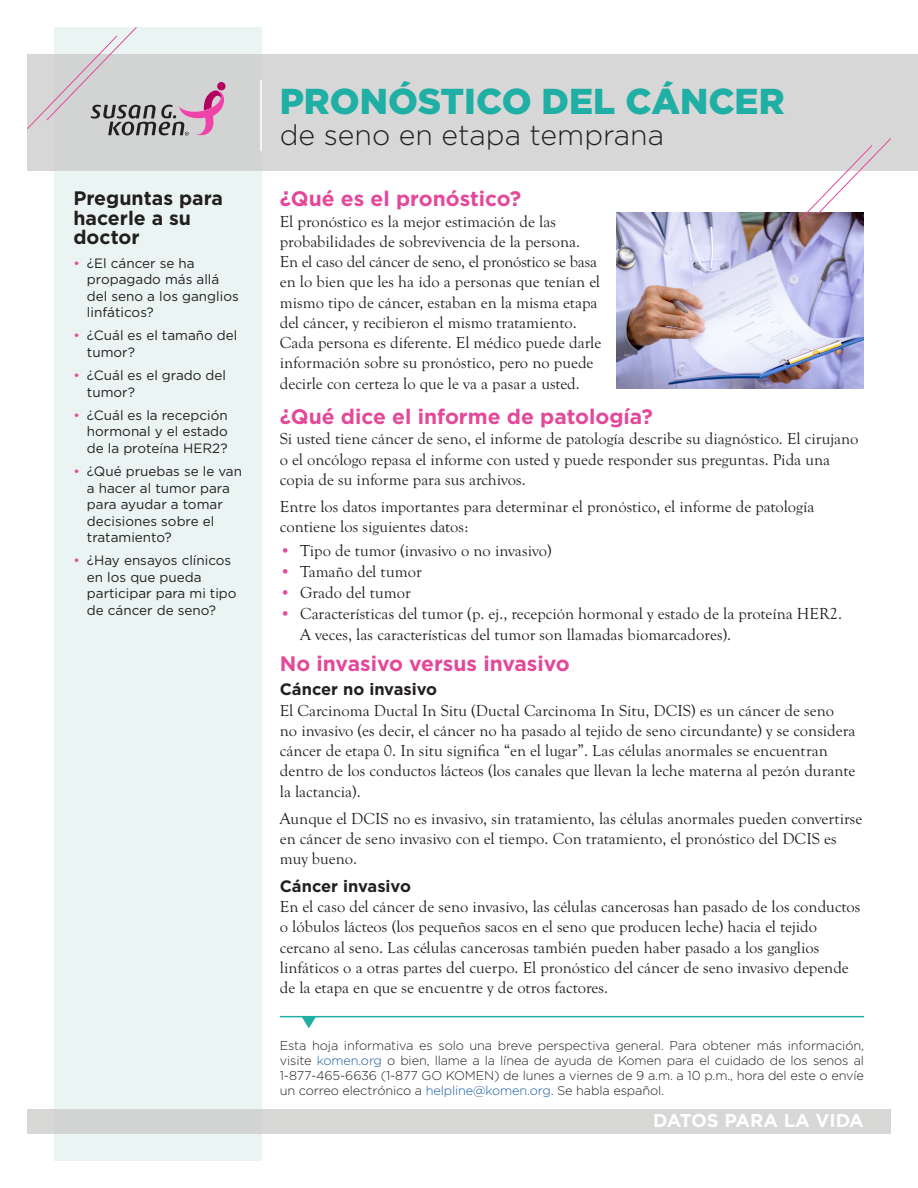
<style>
.page{position:relative;width:918px;height:1188px;background:#fff}
.page>*{position:absolute;margin:0;border:0;box-sizing:border-box;transform-origin:0 0}
.t1{font:900 36px "Gotham";color:#1fafa4}
.t2{font:300 28.5px "Gotham";color:#231f20}
.t3{font:700 21px "Gotham";color:#e3499a}
.t4{font:700 19.5px/19.5px "Gotham";color:#231f20}
.t5{font:700 18.6px "Gotham";letter-spacing:-.005em;color:#fff}
.t6{font:16.5px/20.2px "Goudy Old Sty";color:#231f20}
.t7{font:700 16.5px "Gotham";color:#231f20}
.t8{font:13.5px/16.5px "Gotham";color:#231f20}
.t9{font:300 12.75px/15px "Gotham";letter-spacing:-.01em;color:#231f20;text-align:justify}
.s1{color:#e34c9c}
.s2{color:#175d9e}
</style>
<div class="page">
<img style="left:617px;top:213px;width:247px;height:176px">
<div style="left:54px;top:27px;width:208px;height:1134px;background:#eaf5f3"></div>
<div style="left:27px;top:54px;width:891px;height:117px;background:#d8d7d7"></div>
<svg style="left:798px;top:138px;width:93px;height:84px"></svg>
<hr style="left:260px;top:80px;width:2px;height:71px;background:#fff">
<hr style="left:280px;top:1016px;width:584px;height:1px;background:#1fafa4">
<svg style="left:302px;top:1017px;width:14px;height:11px"></svg>
<div style="left:27px;top:1110px;width:864px;height:24px;background:#d7d7d6"></div>
<svg style="left:27px;top:27px;width:199px;height:109px"></svg>
<p class="t4" style="left:73px;top:188px;width:151px">Preguntas para hacerle a su doctor</p>
<p class="t8" style="left:87px;top:255px;width:153px;text-indent:-14px"><span class="s1">•</span> ¿El cáncer se ha propagado más allá del seno a los ganglios linfáticos?</p>
<p class="t8" style="left:87px;top:327px;width:152px;text-indent:-14px"><span class="s1">•</span> ¿Cuál es el tamaño del tumor?</p>
<p class="t8" style="left:87px;top:367px;width:141px;text-indent:-14px"><span class="s1">•</span> ¿Cuál es el grado del tumor?</p>
<p class="t8" style="left:87px;top:407px;width:142px;text-align:justify;text-indent:-14px"><span class="s1">•</span> ¿Cuál es la recepción hormonal y el estado de la proteína HER2?</p>
<p class="t8" style="left:87px;top:463px;width:157px;text-indent:-14px"><span class="s1">•</span> ¿Qué pruebas se le van a hacer al tumor para para ayudar a tomar decisiones sobre el tratamiento?</p>
<p class="t8" style="left:87px;top:552px;width:151px;text-indent:-14px"><span class="s1">•</span> ¿Hay ensayos clínicos en los que pueda participar para mi tipo de cáncer de seno?</p>
<h1 class="t1" style="left:280px;top:77px;width:506px">PRONÓSTICO DEL CÁNCER</h1>
<h2 class="t2" style="left:280px;top:119px;width:386px">de seno en etapa temprana</h2>
<p class="t3" style="left:280px;top:187px;width:243px">¿Qué es el pronóstico?</p>
<p class="t6" style="left:280px;top:212px;width:323px">El pronóstico es la mejor estimación de las probabilidades de sobrevivencia de la persona.<br>En el caso del cáncer de seno, el pronóstico se basa en lo bien que les ha ido a personas que tenían el mismo tipo de cáncer, estaban en la misma etapa del cáncer, y recibieron el mismo tratamiento.<br>Cada persona es diferente. El médico puede darle información sobre su pronóstico, pero no puede decirle con certeza lo que le va a pasar a usted.</p>
<p class="t3" style="left:280px;top:404px;width:375px">¿Qué dice el informe de patología?</p>
<p class="t6" style="left:280px;top:429px;width:580px">Si usted tiene cáncer de seno, el informe de patología describe su diagnóstico. El cirujano o el oncólogo repasa el informe con usted y puede responder sus preguntas. Pida una copia de su informe para sus archivos.</p>
<p class="t6" style="left:280px;top:497px;width:536px">Entre los datos importantes para determinar el pronóstico, el informe de patología contiene los siguientes datos:</p>
<p class="t6" style="left:280px;top:541px;width:273px"><span class="s1">•</span> Tipo de tumor (invasivo o no invasivo)</p>
<p class="t6" style="left:280px;top:562px;width:143px"><span class="s1">•</span> Tamaño del tumor</p>
<p class="t6" style="left:280px;top:583px;width:133px"><span class="s1">•</span> Grado del tumor</p>
<p class="t6" style="left:300px;top:603px;width:544px;line-height:21px;text-indent:-20px"><span class="s1">•</span> Características del tumor (p. ej., recepción hormonal y estado de la proteína HER2.<br>A veces, las características del tumor son llamadas biomarcadores).</p>
<p class="t3" style="left:280px;top:652px;width:291px">No invasivo versus invasivo</p>
<p class="t7" style="left:280px;top:680px;width:159px">Cáncer no invasivo</p>
<p class="t6" style="left:280px;top:701px;width:577px">El Carcinoma Ductal In Situ (Ductal Carcinoma In Situ, DCIS) es un cáncer de seno no invasivo (es decir, el cáncer no ha pasado al tejido de seno circundante) y se considera cáncer de etapa 0. In situ significa “en el lugar”. Las células anormales se encuentran dentro de los conductos lácteos (los canales que llevan la leche materna al pezón durante la lactancia).</p>
<p class="t6" style="left:280px;top:809px;width:584px">Aunque el DCIS no es invasivo, sin tratamiento, las células anormales pueden convertirse en cáncer de seno invasivo con el tiempo. Con tratamiento, el pronóstico del DCIS es muy bueno.</p>
<p class="t7" style="left:280px;top:877px;width:133px">Cáncer invasivo</p>
<p class="t6" style="left:280px;top:897px;width:582px">En el caso del cáncer de seno invasivo, las células cancerosas han pasado de los conductos o lóbulos lácteos (los pequeños sacos en el seno que producen leche) hacia el tejido cercano al seno. Las células cancerosas también pueden haber pasado a los ganglios linfáticos o a otras partes del cuerpo. El pronóstico del cáncer de seno invasivo depende de la etapa en que se encuentre y de otros factores.</p>
<p class="t9" style="left:280px;top:1038px;width:586px">Esta hoja informativa es solo una breve perspectiva general. Para obtener más información, visite <span class="s2">komen.org</span> o bien, llame a la línea de ayuda de Komen para el cuidado de los senos al 1-877-465-6636 (1-877 GO KOMEN) de lunes a viernes de 9 a.m. a 10 p.m., hora del este o envíe un correo electrónico a <span class="s2">helpline@komen.org</span>. Se habla español.</p>
<p class="t5" style="left:653px;top:1109px;width:212px">DATOS PARA LA VIDA</p>
</div>
